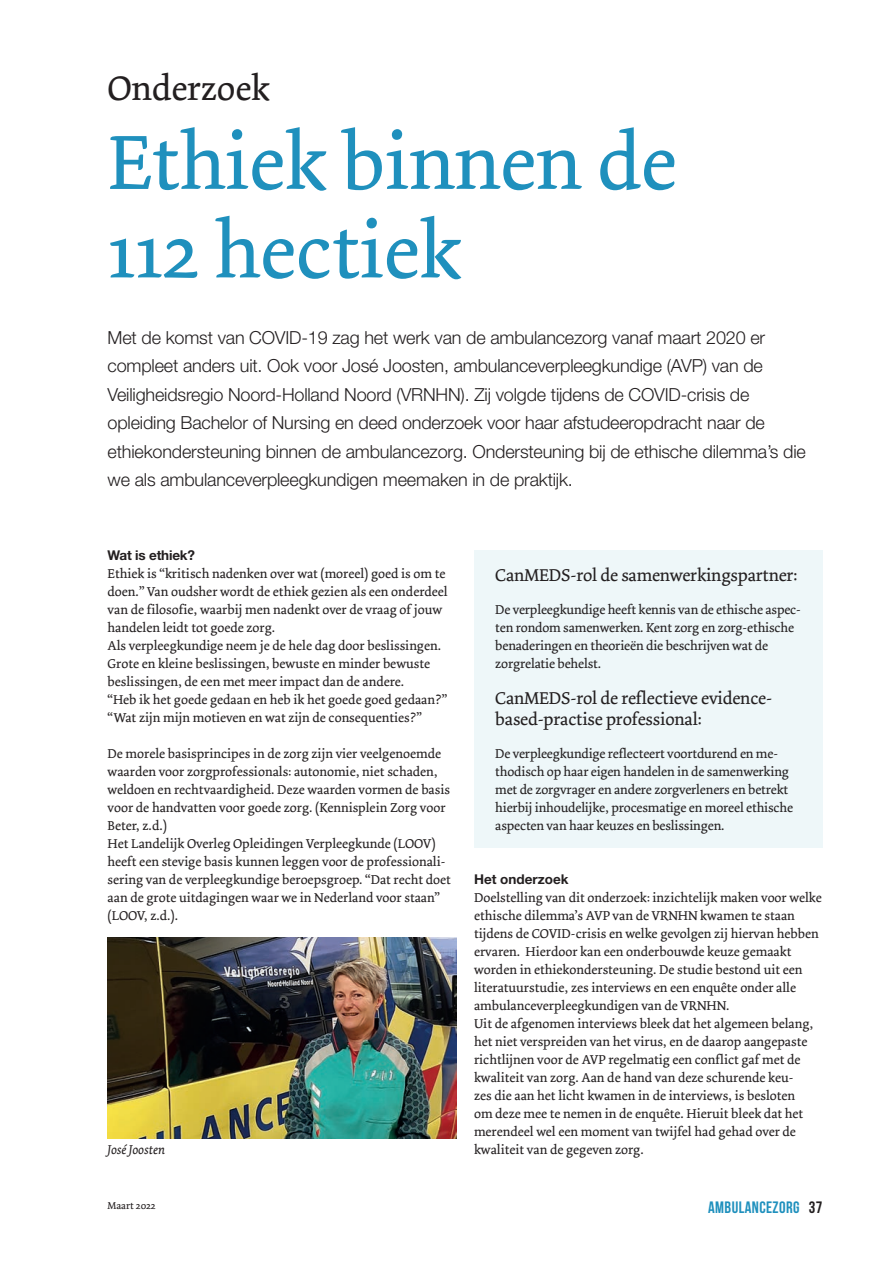
<style>
.page{position:relative;width:896px;height:1266px;background:#fff}
.page>*{position:absolute;margin:0;border:0;box-sizing:border-box;transform-origin:0 0}
.t1{font:81px/88.5px "Dolly";letter-spacing:-.005em;color:#1f90bd}
.t2{font:36px "Dolly";letter-spacing:-.005em;color:#231f20}
.t3{font:300 18px/28.5px "Helvetica Neue LT Std";letter-spacing:-.01em;color:#231f20}
.t4{font:18px/21.6px "Dolly";letter-spacing:-.01em;color:#231f20}
.t5{font:16.5px "Bebas Neue";letter-spacing:.025em;color:#1f90bd}
.t6{font:13.5px/18px "Dolly";color:#231f20}
.t7{font:700 13.5px "Helvetica Neue LT Std";color:#231f20}
.t8{font:italic 13.5px "Dolly";letter-spacing:-.01em;color:#231f20}
.t9{font:10.5px "Dolly";color:#231f20}
.s1{color:#231f20}
</style>
<div class="page">
<div style="left:474px;top:550px;width:348px;height:297px;background:#eef7f9"></div>
<img style="left:108px;top:937px;width:348px;height:201px">
<h2 class="t2" style="left:108px;top:67px;width:163px">Onderzoek</h2>
<h1 class="t1" style="left:108px;top:119px;width:570px">Ethiek binnen de<br>112 hectiek</h1>
<p class="t3" style="left:108px;top:323px;width:699px">Met de komst van COVID-19 zag het werk van de ambulancezorg vanaf maart 2020 er compleet anders uit. Ook voor José Joosten, ambulanceverpleegkundige (AVP) van de Veiligheidsregio Noord-Holland Noord (VRNHN). Zij volgde tijdens de COVID-crisis de opleiding Bachelor of Nursing en deed onderzoek voor haar afstudeeropdracht naar de ethiekondersteuning binnen de ambulancezorg. Ondersteuning bij de ethische dilemma’s die we als ambulanceverpleegkundigen meemaken in de praktijk.</p>
<p class="t7" style="left:108px;top:546px;width:89px">Wat is ethiek?</p>
<p class="t6" style="left:108px;top:564px;width:341px">Ethiek is “kritisch nadenken over wat (moreel) goed is om te doen.” Van oudsher wordt de ethiek gezien als een onderdeel van de filosofie, waarbij men nadenkt over de vraag of jouw handelen leidt tot goede zorg.<br>Als verpleegkundige neem je de hele dag door beslissingen.<br>Grote en kleine beslissingen, bewuste en minder bewuste beslissingen, de een met meer impact dan de andere.<br>“Heb ik het goede gedaan en heb ik het goede goed gedaan?” “Wat zijn mijn motieven en wat zijn de consequenties?”</p>
<p class="t6" style="left:108px;top:744px;width:345px">De morele basisprincipes in de zorg zijn vier veelgenoemde waarden voor zorgprofessionals: autonomie, niet schaden, weldoen en rechtvaardigheid. Deze waarden vormen de basis voor de handvatten voor goede zorg. (Kennisplein Zorg voor Beter, z.d.)<br>Het Landelijk Overleg Opleidingen Verpleegkunde (LOOV) heeft een stevige basis kunnen leggen voor de professionali&shy;sering van de verpleegkundige beroepsgroep. “Dat recht doet aan de grote uitdagingen waar we in Nederland voor staan” (LOOV, z.d.).</p>
<p class="t8" style="left:108px;top:1141px;width:59px">José Joosten</p>
<h3 class="t4" style="left:495px;top:564px;width:304px">CanMEDS-rol de samenwerkingspartner:</h3>
<p class="t6" style="left:495px;top:600px;width:307px">De verpleegkundige heeft kennis van de ethische aspec&shy;ten rondom samenwerken. Kent zorg en zorg-ethische benaderingen en theorieën die beschrijven wat de zorgrelatie behelst.</p>
<h3 class="t4" style="left:495px;top:687px;width:278px">CanMEDS-rol de reflectieve evidence&shy;based-practise professional:</h3>
<p class="t6" style="left:495px;top:744px;width:299px">De verpleegkundige reflecteert voortdurend en me&shy;thodisch op haar eigen handelen in de samenwerking met de zorgvrager en andere zorgverleners en betrekt hierbij inhoudelijke, procesmatige en moreel ethische aspecten van haar keuzes en beslissingen.</p>
<p class="t7" style="left:474px;top:870px;width:96px">Het onderzoek</p>
<p class="t6" style="left:474px;top:888px;width:349px">Doelstelling van dit onderzoek: inzichtelijk maken voor welke ethische dilemma’s AVP van de VRNHN kwamen te staan tijdens de COVID-crisis en welke gevolgen zij hiervan hebben ervaren. Hierdoor kan een onderbouwde keuze gemaakt worden in ethiekondersteuning. De studie bestond uit een literatuurstudie, zes interviews en een enquête onder alle ambulanceverpleegkundigen van de VRNHN.<br>Uit de afgenomen interviews bleek dat het algemeen belang, het niet verspreiden van het virus, en de daarop aangepaste richtlijnen voor de AVP regelmatig een conflict gaf met de kwaliteit van zorg. Aan de hand van deze schurende keu-<br>zes die aan het licht kwamen in de interviews, is besloten<br>om deze mee te nemen in de enquête. Hieruit bleek dat het merendeel wel een moment van twijfel had gehad over de kwaliteit van de gegeven zorg.</p>
<p class="t9" style="left:108px;top:1199px;width:50px">Maart 2022</p>
<p class="t5" style="left:708px;top:1197px;width:116px">AMBULANCEZORG <span class="s1">37</span></p>
</div>
